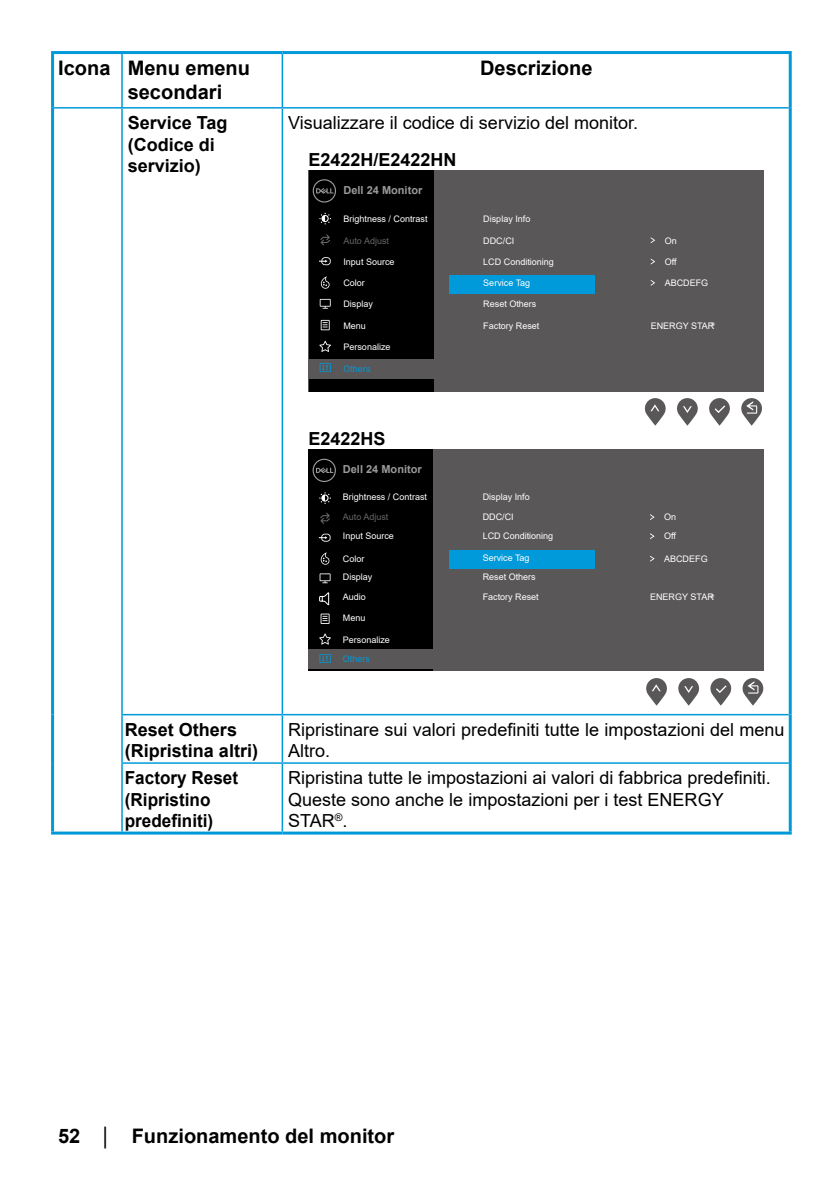
<style>
.page{position:relative;width:840px;height:1191px;background:#fff}
.page>*{position:absolute;margin:0;border:0;box-sizing:border-box;transform-origin:0 0}
.Callout_Head_10_12{font:700 20px/24px "Arial";color:#000}
.Paragraph_9_10_8{font:18px/21.6px "Arial";color:#000}
.Callout_Head_9_10_8{font:700 18px/21.6px "Arial";color:#000}
.Callout_Head_9_10_8-2{font:700 18px/21.6px "Arial";color:#000;scale:.95 1}
.t1{font:700 11px "Arial";color:#9b9b9b}
.t2{font:9px "Arial";color:#fff}
.t3{font:9px "Arial";color:#646464}
.t4{font:9px "Arial";color:#0099d9}
.t5{font:5px "Arial";color:#fff}
.s1{font-size:18px}
</style>
<div class="page">
<hr style="left:51px;top:831px;width:71px;height:3px;background:#0099d9">
<hr style="left:54px;top:107px;width:68px;height:2px;background:#0099d9">
<hr style="left:122px;top:107px;width:160px;height:2px;background:#0099d9">
<hr style="left:282px;top:107px;width:506px;height:2px;background:#0099d9">
<hr style="left:121px;top:714px;width:161px;height:1px;background:#0099d9">
<hr style="left:282px;top:714px;width:506px;height:1px;background:#0099d9">
<hr style="left:121px;top:762px;width:161px;height:2px;background:#0099d9">
<hr style="left:282px;top:762px;width:506px;height:2px;background:#0099d9">
<hr style="left:122px;top:831px;width:160px;height:3px;background:#0099d9">
<hr style="left:282px;top:831px;width:509px;height:3px;background:#0099d9">
<hr style="left:51px;top:51px;width:71px;height:3px;background:#0099d9">
<hr style="left:122px;top:51px;width:160px;height:3px;background:#0099d9">
<hr style="left:282px;top:51px;width:509px;height:3px;background:#0099d9">
<hr style="left:51px;top:108px;width:3px;height:606px;background:#0099d9">
<hr style="left:788px;top:108px;width:3px;height:606px;background:#0099d9">
<hr style="left:51px;top:714px;width:3px;height:49px;background:#0099d9">
<hr style="left:788px;top:714px;width:3px;height:49px;background:#0099d9">
<hr style="left:51px;top:763px;width:3px;height:68px;background:#0099d9">
<hr style="left:788px;top:763px;width:3px;height:68px;background:#0099d9">
<hr style="left:51px;top:54px;width:3px;height:54px;background:#0099d9">
<hr style="left:788px;top:54px;width:3px;height:54px;background:#0099d9">
<hr style="left:121px;top:54px;width:2px;height:53px;background:#0099d9">
<hr style="left:121px;top:109px;width:2px;height:605px;background:#0099d9">
<hr style="left:121px;top:715px;width:2px;height:47px;background:#0099d9">
<hr style="left:121px;top:764px;width:2px;height:67px;background:#0099d9">
<hr style="left:281px;top:54px;width:2px;height:53px;background:#0099d9">
<hr style="left:281px;top:109px;width:2px;height:605px;background:#0099d9">
<hr style="left:281px;top:715px;width:2px;height:47px;background:#0099d9">
<hr style="left:281px;top:764px;width:2px;height:67px;background:#0099d9">
<div style="left:308px;top:170px;width:455px;height:221px;background:#595757"></div>
<div style="left:308px;top:170px;width:125px;height:221px;background:#000"></div>
<div style="left:308px;top:359px;width:125px;height:19px;background:#595757"></div>
<svg style="left:312px;top:179px;width:24px;height:23px"></svg>
<svg style="left:319px;top:213px;width:12px;height:11px"></svg>
<svg style="left:320px;top:234px;width:10px;height:11px"></svg>
<svg style="left:321px;top:276px;width:8px;height:13px"></svg>
<svg style="left:319px;top:299px;width:11px;height:10px"></svg>
<svg style="left:320px;top:320px;width:9px;height:10px"></svg>
<svg style="left:319px;top:341px;width:12px;height:11px"></svg>
<svg style="left:319px;top:363px;width:11px;height:9px"></svg>
<svg style="left:319px;top:257px;width:11px;height:8px"></svg>
<svg style="left:741px;top:398px;width:20px;height:28px"></svg>
<svg style="left:677px;top:398px;width:20px;height:28px"></svg>
<svg style="left:644px;top:398px;width:21px;height:28px"></svg>
<svg style="left:709px;top:398px;width:20px;height:28px"></svg>
<div style="left:449px;top:275px;width:146px;height:18px;background:#0099d9"></div>
<svg style="left:650px;top:237px;width:5px;height:6px"></svg>
<svg style="left:650px;top:258px;width:5px;height:6px"></svg>
<svg style="left:650px;top:280px;width:5px;height:6px"></svg>
<svg style="left:742px;top:678px;width:20px;height:27px"></svg>
<svg style="left:678px;top:678px;width:20px;height:27px"></svg>
<svg style="left:646px;top:678px;width:20px;height:27px"></svg>
<svg style="left:710px;top:678px;width:20px;height:27px"></svg>
<div style="left:308px;top:450px;width:455px;height:221px;background:#595757"></div>
<div style="left:308px;top:450px;width:125px;height:221px;background:#000"></div>
<div style="left:308px;top:649px;width:125px;height:19px;background:#595757"></div>
<svg style="left:312px;top:459px;width:24px;height:23px"></svg>
<svg style="left:319px;top:492px;width:12px;height:12px"></svg>
<svg style="left:320px;top:512px;width:10px;height:12px"></svg>
<svg style="left:320px;top:552px;width:9px;height:12px"></svg>
<svg style="left:319px;top:573px;width:11px;height:10px"></svg>
<svg style="left:320px;top:613px;width:9px;height:11px"></svg>
<svg style="left:319px;top:633px;width:12px;height:11px"></svg>
<svg style="left:319px;top:654px;width:11px;height:9px"></svg>
<svg style="left:319px;top:533px;width:11px;height:8px"></svg>
<svg style="left:319px;top:592px;width:10px;height:13px"></svg>
<svg style="left:650px;top:514px;width:4px;height:6px"></svg>
<svg style="left:650px;top:533px;width:4px;height:6px"></svg>
<svg style="left:650px;top:555px;width:4px;height:7px"></svg>
<div style="left:448px;top:550px;width:146px;height:19px;background:#0099d9"></div>
<p class="Callout_Head_10_12" style="left:58px;top:57px;width:54px">Icona</p>
<p class="Callout_Head_10_12" style="left:128px;top:57px;width:124px">Menu emenu secondari</p>
<p class="Callout_Head_10_12" style="left:480px;top:57px;width:114px">Descrizione</p>
<p class="Callout_Head_9_10_8" style="left:128px;top:112px;width:101px">Service Tag</p>
<p class="Callout_Head_9_10_8" style="left:128px;top:134px;width:89px">(Codice di servizio)</p>
<p class="Paragraph_9_10_8" style="left:288px;top:112px;width:351px">Visualizzare il codice di servizio del monitor.</p>
<p class="Callout_Head_9_10_8" style="left:308px;top:149px;width:150px">E2422H/E2422HN</p>
<p class="t1" style="left:343px;top:182px;width:80px">Dell 24 Monitor</p>
<p class="t2" style="left:343px;top:213px;width:86px">Brightness / Contrast</p>
<p class="t3" style="left:343px;top:234px;width:47px">Auto Adjust</p>
<p class="t2" style="left:343px;top:255px;width:53px">Input Source</p>
<p class="t2" style="left:343px;top:277px;width:23px">Color</p>
<p class="t2" style="left:343px;top:298px;width:31px">Display</p>
<p class="t2" style="left:343px;top:319px;width:24px">Menu</p>
<p class="t2" style="left:343px;top:341px;width:49px">Personalize</p>
<p class="t4" style="left:343px;top:362px;width:29px">Others</p>
<p class="t2" style="left:483px;top:213px;width:49px">Display Info</p>
<p class="t2" style="left:483px;top:234px;width:32px">DDC/CI</p>
<p class="t2" style="left:483px;top:255px;width:72px">LCD Conditioning</p>
<p class="t2" style="left:483px;top:298px;width:55px">Reset Others</p>
<p class="t2" style="left:483px;top:319px;width:58px">Factory Reset</p>
<p class="t2" style="left:483px;top:277px;width:48px">Service Tag</p>
<p class="t2" style="left:664px;top:234px;width:14px">On</p>
<p class="t2" style="left:664px;top:255px;width:14px">Off</p>
<p class="t2" style="left:664px;top:277px;width:45px">ABCDEFG</p>
<p class="t2" style="left:650px;top:319px;width:65px">ENERGY STAR</p>
<p class="t5" style="left:710px;top:321px;width:5px">®</p>
<p class="Callout_Head_9_10_8" style="left:125px;top:719px;width:114px">Reset Others</p>
<p class="Callout_Head_9_10_8" style="left:125px;top:740px;width:135px">(Ripristina altri)</p>
<p class="Callout_Head_9_10_8-2" style="left:125px;top:767px;width:121px">Factory Reset</p>
<p class="Callout_Head_9_10_8-2" style="left:125px;top:789px;width:95px">(Ripristino predefiniti)</p>
<p class="Callout_Head_9_10_8" style="left:308px;top:428px;width:79px">E2422HS</p>
<p class="t1" style="left:343px;top:461px;width:80px">Dell 24 Monitor</p>
<p class="t2" style="left:343px;top:491px;width:86px">Brightness / Contrast</p>
<p class="t3" style="left:343px;top:511px;width:47px">Auto Adjust</p>
<p class="t2" style="left:343px;top:530px;width:53px">Input Source</p>
<p class="t2" style="left:343px;top:552px;width:23px">Color</p>
<p class="t2" style="left:343px;top:571px;width:31px">Display</p>
<p class="t2" style="left:343px;top:612px;width:24px">Menu</p>
<p class="t2" style="left:343px;top:591px;width:25px">Audio</p>
<p class="t2" style="left:343px;top:633px;width:49px">Personalize</p>
<p class="t4" style="left:343px;top:652px;width:29px">Others</p>
<p class="t2" style="left:482px;top:491px;width:49px">Display Info</p>
<p class="t2" style="left:482px;top:511px;width:32px">DDC/CI</p>
<p class="t2" style="left:663px;top:511px;width:14px">On</p>
<p class="t2" style="left:663px;top:530px;width:14px">Off</p>
<p class="t2" style="left:663px;top:552px;width:45px">ABCDEFG</p>
<p class="t2" style="left:482px;top:530px;width:72px">LCD Conditioning</p>
<p class="t2" style="left:482px;top:552px;width:48px">Service Tag</p>
<p class="t2" style="left:482px;top:571px;width:55px">Reset Others</p>
<p class="t2" style="left:482px;top:591px;width:58px">Factory Reset</p>
<p class="t2" style="left:649px;top:591px;width:65px">ENERGY STAR</p>
<p class="t5" style="left:710px;top:592px;width:5px">®</p>
<p class="Paragraph_9_10_8" style="left:288px;top:718px;width:497px">Ripristinare sui valori predefiniti tutte le impostazioni del menu<br>Altro.</p>
<p class="Paragraph_9_10_8" style="left:288px;top:767px;width:484px">Ripristina tutte le impostazioni ai valori di fabbrica predefiniti.<br>Queste sono anche le impostazioni per i test ENERGY<br>STAR<sup>®</sup>.</p>
<h1 class="Callout_Head_10_12" style="left:58px;top:1124px;width:337px">52 <span class="s1">│</span> Funzionamento del monitor</h1>
</div>
